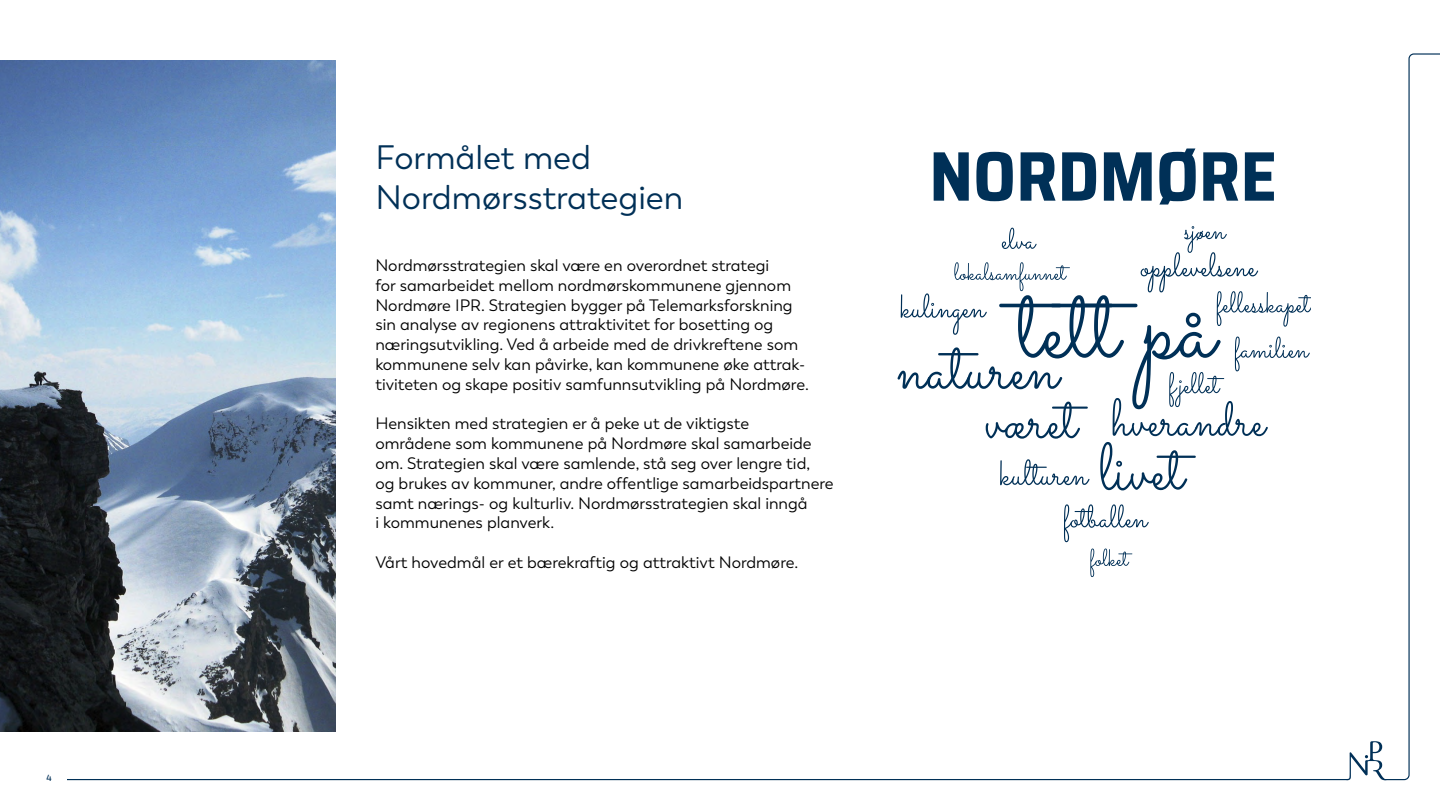
<style>
.page{position:relative;width:1440px;height:810px;background:#fff}
.page>*{position:absolute;margin:0;border:0;box-sizing:border-box;transform-origin:0 0}
.t1{font:33.75px/40.5px "Boston";color:#003057}
.t2{font:16.5px/19.8px "Boston";color:#000}
.t3{font:600 9px "Boston";color:#003057}
</style>
<div class="page">
<svg style="left:1346px;top:53px;width:94px;height:728px"></svg>
<hr style="left:68px;top:779px;width:1280px;height:1px;background:#003057">
<img style="left:0;top:60px;width:336px;height:671px">
<svg style="left:1064px;top:504px;width:85px;height:38px"></svg>
<svg style="left:1090px;top:549px;width:42px;height:28px"></svg>
<svg style="left:898px;top:226px;width:412px;height:264px"></svg>
<svg style="left:934px;top:152px;width:35px;height:49px"></svg>
<svg style="left:976px;top:152px;width:37px;height:49px"></svg>
<svg style="left:1021px;top:152px;width:35px;height:49px"></svg>
<svg style="left:1062px;top:152px;width:34px;height:49px"></svg>
<svg style="left:1104px;top:152px;width:48px;height:49px"></svg>
<svg style="left:1159px;top:149px;width:37px;height:56px"></svg>
<svg style="left:1203px;top:152px;width:35px;height:49px"></svg>
<svg style="left:1245px;top:152px;width:29px;height:49px"></svg>
<p class="t3" style="left:47px;top:772px;width:7px">4</p>
<h1 class="t1" style="left:375px;top:137px;width:310px">Formålet med<br>Nordmørsstrategien</h1>
<p class="t2" style="left:375px;top:256px;width:435px">Nordmørsstrategien skal være en overordnet strategi<br>for samarbeidet mellom nordmørskommunene gjennom Nordmøre IPR. Strategien bygger på Telemarksforskning sin analyse av regionens attraktivitet for bosetting og næringsutvikling. Ved å arbeide med de drivkreftene som kommunene selv kan påvirke, kan kommunene øke attrak&shy;tiviteten og skape positiv samfunnsutvikling på Nordmøre.</p>
<p class="t2" style="left:375px;top:414px;width:460px">Hensikten med strategien er å peke ut de viktigste<br>områdene som kommunene på Nordmøre skal samarbeide om. Strategien skal være samlende, stå seg over lengre tid,<br>og brukes av kommuner, andre offentlige samarbeidspartnere samt nærings- og kulturliv. Nordmørsstrategien skal inngå<br>i kommunenes planverk.</p>
<p class="t2" style="left:375px;top:553px;width:424px">Vårt hovedmål er et bærekraftig og attraktivt Nordmøre.</p>
</div>
